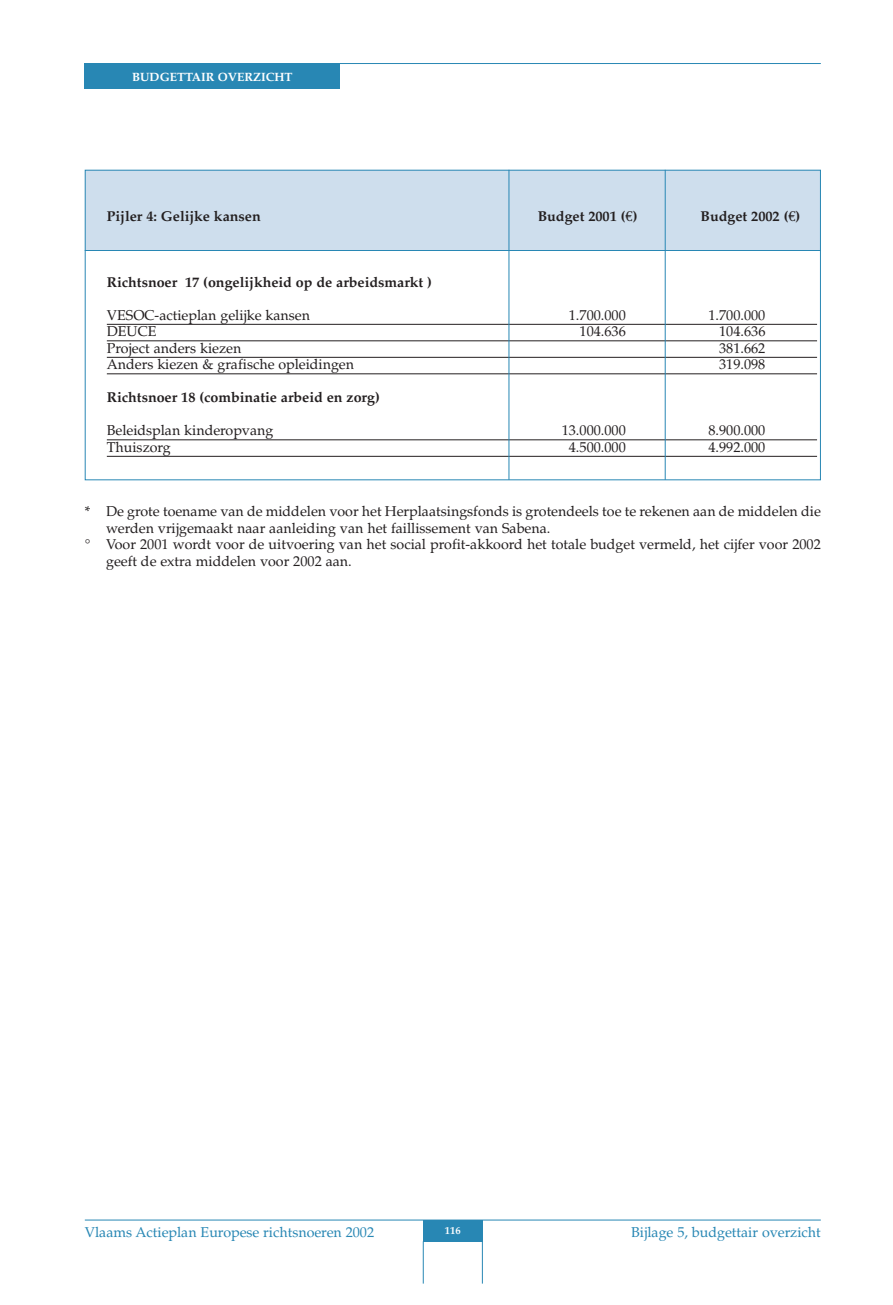
<style>
.page{position:relative;width:893px;height:1305px;background:#fff}
.page>*{position:absolute;margin:0;border:0;box-sizing:border-box;transform-origin:0 0}
.t1{font:14.25px "Palatino";color:#231f20}
.t2{font:700 14.25px "Palatino";color:#231f20}
.t3{font:14.25px "Palatino";color:#2887b4}
.t4{font:700 12px "Palatino";color:#fff}
.t5{font:700 10.5px "Palatino";color:#fff}
.s1{font-family:"Euro Serif";font-weight:400}
</style>
<div class="page">
<hr style="left:85px;top:63px;width:735px;height:1px;background:#2887b4">
<div style="left:85px;top:64px;width:255px;height:25px;background:#2887b4"></div>
<hr style="left:423px;top:1241px;width:1px;height:43px;background:#2887b4">
<hr style="left:482px;top:1241px;width:1px;height:43px;background:#2887b4">
<div style="left:423px;top:1220px;width:59px;height:21px;background:#2887b4"></div>
<hr style="left:85px;top:1220px;width:735px;height:1px;background:#2887b4">
<svg style="left:84px;top:169px;width:737px;height:312px"></svg>
<hr style="left:664px;top:170px;width:1px;height:310px;background:#2887b4">
<hr style="left:508px;top:170px;width:1px;height:310px;background:#2887b4">
<p class="t4" style="left:132px;top:72px;width:162px">BUDGETTAIR OVERZICHT</p>
<p class="t2" style="left:107px;top:211px;width:155px">Pijler 4: Gelijke kansen</p>
<p class="t2" style="left:537px;top:211px;width:101px">Budget 2001 (<span class="s1">€</span>)</p>
<p class="t2" style="left:700px;top:211px;width:101px">Budget 2002 (<span class="s1">€</span>)</p>
<p class="t2" style="left:107px;top:277px;width:326px">Richtsnoer 17 (ongelijkheid op de arbeidsmarkt )</p>
<p class="t1" style="left:107px;top:309px;width:205px">VESOC-actieplan gelijke kansen</p>
<p class="t1" style="left:569px;top:309px;width:58px">1.700.000</p>
<p class="t1" style="left:708px;top:309px;width:58px">1.700.000</p>
<p class="t1" style="left:107px;top:326px;width:51px">DEUCE</p>
<p class="t1" style="left:579px;top:326px;width:48px">104.636</p>
<p class="t1" style="left:719px;top:326px;width:48px">104.636</p>
<p class="t1" style="left:107px;top:342px;width:136px">Project anders kiezen</p>
<p class="t1" style="left:719px;top:342px;width:48px">381.662</p>
<p class="t1" style="left:107px;top:359px;width:249px">Anders kiezen &amp; grafische opleidingen</p>
<p class="t1" style="left:719px;top:359px;width:48px">319.098</p>
<p class="t2" style="left:107px;top:392px;width:274px">Richtsnoer 18 (combinatie arbeid en zorg)</p>
<p class="t1" style="left:107px;top:425px;width:168px">Beleidsplan kinderopvang</p>
<p class="t1" style="left:561px;top:425px;width:66px">13.000.000</p>
<p class="t1" style="left:708px;top:425px;width:58px">8.900.000</p>
<p class="t1" style="left:107px;top:441px;width:66px">Thuiszorg</p>
<p class="t1" style="left:569px;top:441px;width:58px">4.500.000</p>
<p class="t1" style="left:708px;top:441px;width:58px">4.992.000</p>
<p class="t1" style="left:85px;top:506px;width:737px">* De grote toename van de middelen voor het Herplaatsingsfonds is grotendeels toe te rekenen aan de middelen die</p>
<p class="t1" style="left:106px;top:522px;width:446px">werden vrijgemaakt naar aanleiding van het faillissement van Sabena.</p>
<p class="t1" style="left:85px;top:539px;width:737px">° Voor 2001 wordt voor de uitvoering van het social profit-akkoord het totale budget vermeld, het cijfer voor 2002</p>
<p class="t1" style="left:106px;top:555px;width:247px">geeft de extra middelen voor 2002 aan.</p>
<p class="t5" style="left:445px;top:1226px;width:17px">116</p>
<p class="t3" style="left:85px;top:1227px;width:291px">Vlaams Actieplan Europese richtsnoeren 2002</p>
<p class="t3" style="left:631px;top:1227px;width:191px">Bijlage 5, budgettair overzicht</p>
</div>
